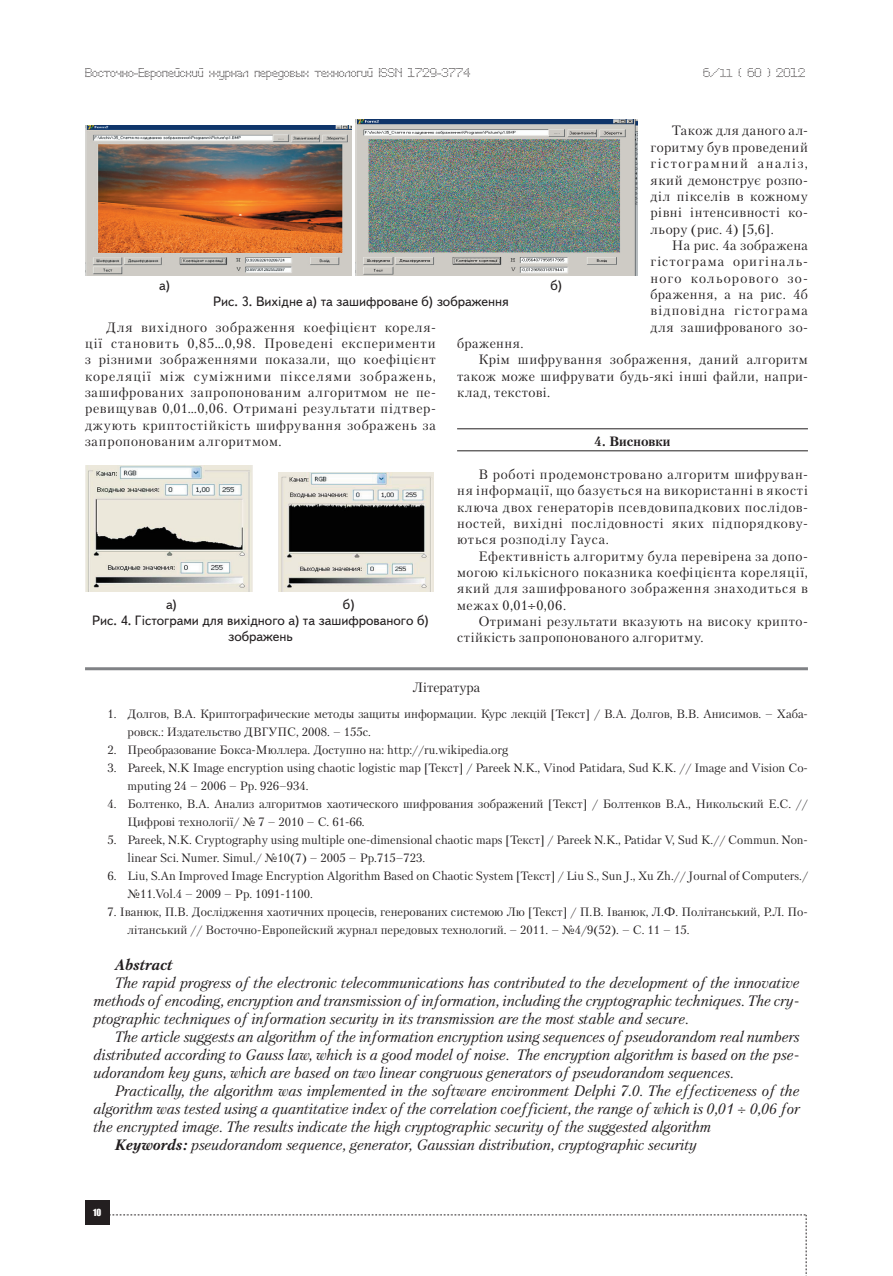
<style>
.page{position:relative;width:893px;height:1276px;background:#fff}
.page>*{position:absolute;margin:0;border:0;box-sizing:border-box;transform-origin:0 0}
.t1{font:italic 15px/18px "Petersburg C";color:#231f20;text-align:justify}
.t2{font:italic 700 15px "Petersburg C";color:#231f20}
.t3{font:13.5px/16.4px "Petersburg C";letter-spacing:.045em;color:#231f20;text-align:justify}
.t4{font:13.5px "Text Book C";color:#231f20}
.t5{font:700 13.5px "Petersburg C";color:#231f20}
.t6{font:13.5px "Petersburg C";color:#231f20}
.t7{font:12px/18px "Petersburg C";color:#231f20}
.t8{font:12px "Perfo";letter-spacing:.015em;color:#231f20}
.t9{font:9px "Impact";color:#fff}
.s1{font-size:10.5px}
.s2{font-family:"Minion Pro"}
.s3{font-weight:700}
</style>
<div class="page">
<div style="left:85px;top:1200px;width:24px;height:25px;background:#231f20"></div>
<svg style="left:109px;top:1214px;width:698px;height:62px"></svg>
<img style="left:86px;top:465px;width:167px;height:126px">
<img style="left:278px;top:473px;width:156px;height:118px">
<hr style="left:457px;top:428px;width:351px;height:1px;background:#231f20">
<hr style="left:457px;top:450px;width:351px;height:1px;background:#231f20">
<img style="left:86px;top:125px;width:265px;height:150px">
<img style="left:355px;top:120px;width:282px;height:155px">
<hr style="left:85px;top:667px;width:723px;height:3px;background:#808285">
<p class="t8" style="left:85px;top:65px;width:387px">Восточно-Европейский журнал передовых технологий ISSN 1729-3774</p>
<p class="t8" style="left:703px;top:65px;width:104px">6/<span class="s1">11</span> ( 60 ) 2012</p>
<p class="t3" style="left:651px;top:122px;width:159px;text-indent:21px">Також для даного ал&shy;горитму був проведений гістограмний аналіз, який демонструє розпо&shy;діл пікселів в кожному рівні інтенсивності ко&shy;льору (рис. 4) [5,6].</p>
<p class="t3" style="left:651px;top:237px;width:159px;text-indent:21px">На рис. 4а зображена гістограма оригіналь&shy;ного кольорового зо&shy;браження, а на рис. 4б відповідна гістограма для зашифрованого зо-</p>
<p class="t4" style="left:159px;top:278px;width:13px">а)</p>
<p class="t4" style="left:550px;top:278px;width:13px">б)</p>
<p class="t4" style="left:213px;top:294px;width:297px">Рис. 3. Вихідне а) та зашифроване б) зображення</p>
<p class="t3" style="left:85px;top:319px;width:352px;text-indent:21px">Для вихідного зображення коефіцієнт кореля&shy;ції становить 0,85…0,98. Проведені експерименти з різними зображеннями показали, що коефіцієнт кореляції між суміжними пікселями зображень, зашифрованих запропонованим алгоритмом не пе&shy;ревищував 0,01…0,06. Отримані результати підтвер&shy;джують криптостійкість шифрування зображень за запропонованим алгоритмом.</p>
<p class="t3" style="left:457px;top:335px;width:68px">браження.</p>
<p class="t3" style="left:478px;top:351px;width:331px">Крім шифрування зображення, даний алгоритм</p>
<p class="t3" style="left:457px;top:368px;width:352px">також може шифрувати будь-які інші файли, напри-</p>
<p class="t3" style="left:457px;top:384px;width:95px">клад, текстові.</p>
<p class="t5" style="left:595px;top:433px;width:77px">4. Висновки</p>
<p class="t3" style="left:457px;top:466px;width:352px;text-indent:21px">В роботі продемонстровано алгоритм шифруван&shy;ня інформації, що базується на використанні в якості ключа двох генераторів псевдовипадкових послідов&shy;ностей, вихідні послідовності яких підпорядкову&shy;ються розподілу Гауса.</p>
<p class="t3" style="left:457px;top:547px;width:352px;text-indent:21px">Ефективність алгоритму була перевірена за допо&shy;могою кількісного показника коефіцієнта кореляції, який для зашифрованого зображення знаходиться в межах 0,01 0,06.</p>
<p class="t3" style="left:457px;top:613px;width:352px;text-indent:21px">Отримані результати вказують на високу крипто&shy;стійкість запропонованого алгоритму.</p>
<p class="t4" style="left:166px;top:597px;width:13px">а)</p>
<p class="t4" style="left:343px;top:597px;width:13px">б)</p>
<p class="t4" style="left:92px;top:613px;width:338px">Рис. 4. Гістограми для вихідного а) та зашифрованого б)</p>
<p class="t4" style="left:228px;top:629px;width:66px">зображень</p>
<p class="t6" style="left:413px;top:679px;width:69px">Література</p>
<p class="t7" style="left:128px;top:704px;width:682px;text-indent:-20px">1. Долгов, В.А. Криптографические методы защиты информации. Курс лекцій [Текст] / В.А. Долгов, В.В. Анисимов. – Хаба&shy;ровск.: Издательство ДВГУПС, 2008. – 155с.</p>
<p class="t7" style="left:108px;top:740px;width:402px">2. Преобразование Бокса-Мюллера. Доступно на: http://ru.wikipedia.org</p>
<p class="t7" style="left:128px;top:758px;width:682px;text-indent:-20px">3. Pareek, N.K Image encryption using chaotic logistic map [Текст] / Pareek N.K., Vinod Patidara, Sud K.K. // Image and Vision Co&shy;mputing 24 – 2006 – Pp. 926–934.</p>
<p class="t7" style="left:128px;top:794px;width:682px;text-indent:-20px">4. Болтенко, В.А. Анализ алгоритмов хаотического шифрования зображений [Текст] / Болтенков В.А., Никольский Е.С. //<br>Цифрові технології/ № 7 – 2010 – С. 61-66.</p>
<p class="t7" style="left:128px;top:830px;width:682px;text-indent:-20px">5. Pareek, N.K. Cryptography using multiple one-dimensional chaotic maps [Текст] / Pareek N.K., Patidar V, Sud K.// Commun. Non&shy;linear Sci. Numer. Simul./ №10(7) – 2005 – Pp.715–723.</p>
<p class="t7" style="left:128px;top:866px;width:682px;text-indent:-20px">6. Liu, S.An Improved Image Encryption Algorithm Based on Chaotic System [Текст] / Liu S., Sun J., Xu Zh.// Journal of Computers./ №11.Vol.4 – 2009 – Pp. 1091-1100.</p>
<p class="t7" style="left:128px;top:902px;width:682px;text-indent:-20px">7. Іванюк, П.В. Дослідження хаотичних процесів, генерованих системою Лю [Текст] / П.В. Іванюк, Л.Ф. Політанський, Р.Л. По&shy;літанський // Восточно-Европейский журнал передовых технологий. – 2011. – №4/9(52). – С. 11 – 15.</p>
<p class="t2" style="left:115px;top:955px;width:59px">Abstract</p>
<p class="t1" style="left:94px;top:974px;width:707px;text-indent:21px">The rapid progress of the electronic telecommunications has contributed to the development of the innovative methods of encoding, encryption and transmission of information, including the cryptographic techniques. The cry&shy;ptographic techniques of information security in its transmission are the most stable and secure.</p>
<p class="t1" style="left:94px;top:1028px;width:707px;text-indent:21px">The article suggests an algorithm of the information encryption using sequences of pseudorandom real numbers distributed according to Gauss law, which is a good model of noise. The encryption algorithm is based on the pse&shy;udorandom key guns, which are based on two linear congruous generators of pseudorandom sequences.</p>
<p class="t1" style="left:115px;top:1082px;width:686px">Practically, the algorithm was implemented in the software environment Delphi 7.0. The effectiveness of the</p>
<p class="t1" style="left:94px;top:1100px;width:707px">algorithm was tested using a quantitative index of the correlation coefficient, the range of which is 0,01 <span class="s2">÷</span> 0,06 for</p>
<p class="t1" style="left:94px;top:1118px;width:619px">the encrypted image. The results indicate the high cryptographic security of the suggested algorithm</p>
<p class="t1" style="left:115px;top:1136px;width:583px"><span class="s3">Keywords:</span> pseudorandom sequence, generator, Gaussian distribution, cryptographic security</p>
<p class="t9" style="left:93px;top:1205px;width:10px">10</p>
</div>
